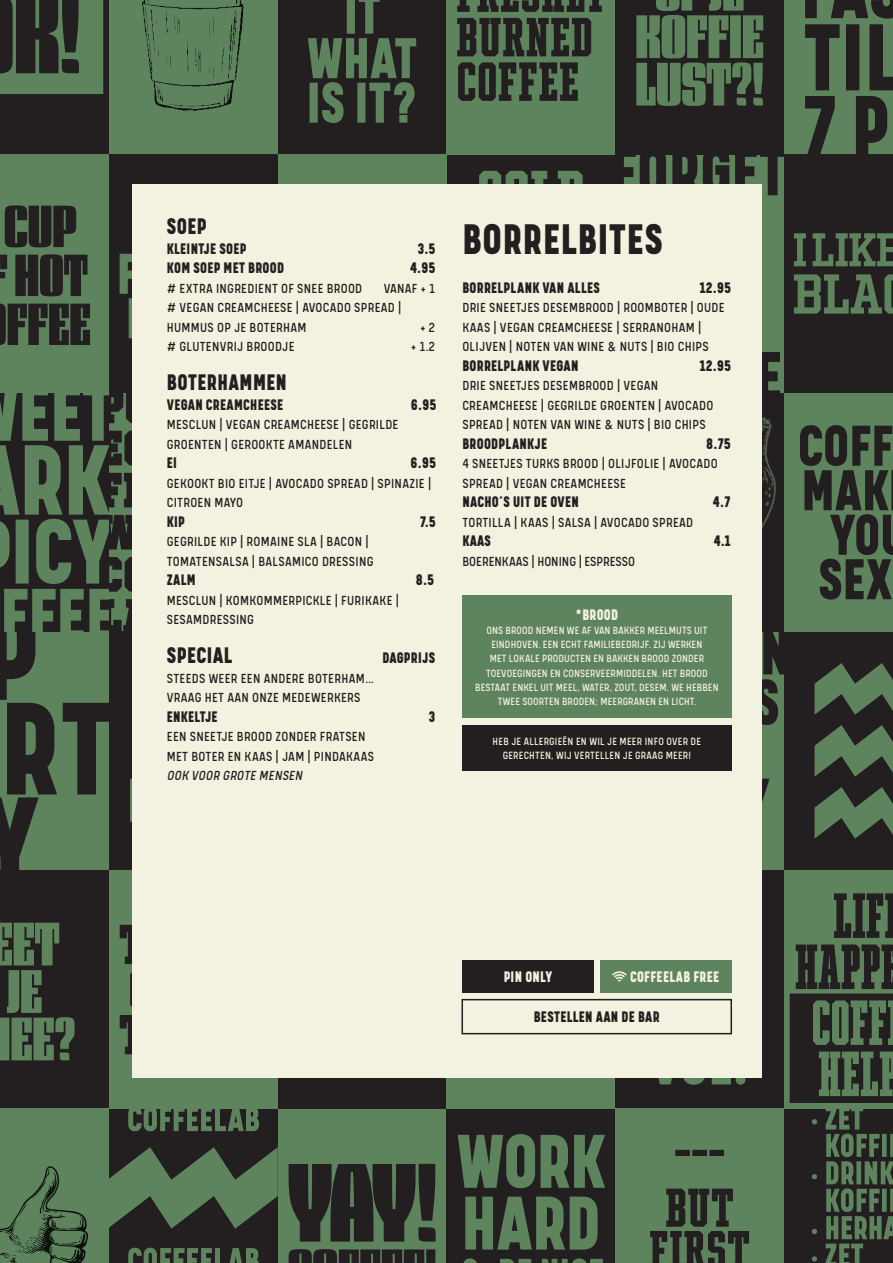
<style>
.page{position:relative;width:893px;height:1263px;background:#fff}
.page>*{position:absolute;margin:0;border:0;box-sizing:border-box;transform-origin:0 0}
.t1{font:900 42px "Kelpt Sans B2";letter-spacing:.02em;color:#231f20}
.t2{font:900 22.2px "Kelpt Sans B2";letter-spacing:.02em;color:#231f20}
.t3{font:15px/19.5px "Kelpt Sans B1";letter-spacing:.02em;color:#231f20}
.t4{font:900 15px "Kelpt Sans B2";letter-spacing:.02em;color:#231f20}
.t5{font:15px "Kelpt Sans B1";color:#231f20}
.t6{font:900 15px "Kelpt Sans B2";letter-spacing:.02em;color:#f3f1df}
.t7{font:italic 15px "Kelpt Sans B1";color:#231f20}
.t8{font:12px/14.2px "Kelpt Sans B1";letter-spacing:.01em;color:#f3f1df;text-align:center}
</style>
<div class="page">
<div style="left:784px;top:1109px;width:109px;height:154px;background:#231f20"></div>
<div style="left:109px;top:1109px;width:169px;height:154px;background:#231f20"></div>
<svg style="left:128px;top:1109px;width:131px;height:22px"></svg>
<svg style="left:128px;top:1248px;width:131px;height:15px"></svg>
<svg style="left:109px;top:1147px;width:169px;height:82px"></svg>
<div style="left:0;top:0;width:109px;height:154px;background:#231f20"></div>
<div style="left:0;top:870px;width:109px;height:239px;background:#231f20"></div>
<svg style="left:0;top:923px;width:75px;height:137px"></svg>
<div style="left:278px;top:1109px;width:168px;height:154px;background:#5e845e"></div>
<div style="left:784px;top:0;width:109px;height:154px;background:#5e845e"></div>
<svg style="left:805px;top:96px;width:83px;height:58px"></svg>
<svg style="left:805px;top:0;width:88px;height:90px"></svg>
<div style="left:278px;top:870px;width:168px;height:239px;background:#231f20"></div>
<div style="left:615px;top:870px;width:169px;height:239px;background:#231f20"></div>
<svg style="left:658px;top:1078px;width:88px;height:7px"></svg>
<svg style="left:615px;top:154px;width:169px;height:239px;background:#4d624b"></svg>
<svg style="left:761px;top:631px;width:23px;height:239px;background:#556e53"></svg>
<div style="left:278px;top:0;width:168px;height:154px;background:#231f20"></div>
<svg style="left:308px;top:0;width:108px;height:123px"></svg>
<div style="left:109px;top:870px;width:169px;height:239px;background:#5e845e"></div>
<div style="left:615px;top:0;width:169px;height:154px;background:#231f20"></div>
<svg style="left:636px;top:0;width:127px;height:106px"></svg>
<div style="left:446px;top:154px;width:169px;height:239px;background:#231f20"></div>
<div style="left:446px;top:1109px;width:169px;height:154px;background:#231f20"></div>
<svg style="left:465px;top:1196px;width:133px;height:53px"></svg>
<svg style="left:458px;top:1134px;width:147px;height:54px"></svg>
<div style="left:615px;top:1109px;width:169px;height:154px;background:#5e845e"></div>
<svg style="left:650px;top:1188px;width:99px;height:75px"></svg>
<svg style="left:675px;top:1150px;width:49px;height:6px"></svg>
<div style="left:109px;top:0;width:169px;height:154px;background:#5e845e"></div>
<div style="left:446px;top:870px;width:169px;height:239px;background:#5e845e"></div>
<div style="left:784px;top:631px;width:109px;height:239px;background:#231f20"></div>
<svg style="left:815px;top:663px;width:78px;height:52px"></svg>
<svg style="left:815px;top:725px;width:78px;height:52px"></svg>
<svg style="left:815px;top:787px;width:78px;height:52px"></svg>
<div style="left:0;top:154px;width:109px;height:239px;background:#5e845e"></div>
<svg style="left:0;top:303px;width:90px;height:42px"></svg>
<svg style="left:0;top:254px;width:88px;height:42px"></svg>
<svg style="left:4px;top:205px;width:72px;height:42px"></svg>
<div style="left:278px;top:154px;width:168px;height:239px;background:#5e845e"></div>
<div style="left:784px;top:870px;width:109px;height:239px;background:#5e845e"></div>
<img style="left:761px;top:398px;width:23px;height:231px">
<div style="left:0;top:1109px;width:109px;height:154px;background:#5e845e"></div>
<svg style="left:0;top:1166px;width:89px;height:97px"></svg>
<div style="left:784px;top:393px;width:109px;height:238px;background:#5e845e"></div>
<svg style="left:800px;top:425px;width:93px;height:174px"></svg>
<div style="left:109px;top:154px;width:169px;height:239px;background:#231f20"></div>
<svg style="left:120px;top:253px;width:12px;height:86px"></svg>
<svg style="left:0;top:393px;width:132px;height:477px;background:#435641"></svg>
<div style="left:446px;top:0;width:169px;height:154px;background:#5e845e"></div>
<svg style="left:458px;top:62px;width:120px;height:39px"></svg>
<svg style="left:457px;top:18px;width:134px;height:38px"></svg>
<svg style="left:457px;top:0;width:145px;height:12px"></svg>
<div style="left:784px;top:154px;width:109px;height:239px;background:#231f20"></div>
<svg style="left:463px;top:1258px;width:140px;height:5px"></svg>
<svg style="left:479px;top:171px;width:104px;height:14px"></svg>
<svg style="left:789px;top:944px;width:104px;height:319px"></svg>
<svg style="left:834px;top:893px;width:59px;height:45px"></svg>
<svg style="left:0;top:0;width:104px;height:94px"></svg>
<svg style="left:289px;top:1249px;width:147px;height:14px;background:#2c2f2a"></svg>
<svg style="left:289px;top:1164px;width:147px;height:77px"></svg>
<svg style="left:120px;top:1015px;width:12px;height:39px"></svg>
<svg style="left:120px;top:925px;width:12px;height:39px"></svg>
<svg style="left:794px;top:274px;width:99px;height:40px"></svg>
<svg style="left:812px;top:233px;width:81px;height:33px"></svg>
<svg style="left:794px;top:233px;width:12px;height:33px"></svg>
<div style="left:132px;top:185px;width:629px;height:893px;background:#f3f1df"></div>
<div style="left:461px;top:999px;width:271px;height:35px;border:2px solid #231f20"></div>
<div style="left:462px;top:960px;width:132px;height:32px;background:#231f20"></div>
<div style="left:600px;top:960px;width:131px;height:32px;background:#5e845e"></div>
<svg style="left:612px;top:971px;width:15px;height:11px"></svg>
<div style="left:462px;top:595px;width:269px;height:123px;background:#5e845e"></div>
<div style="left:462px;top:725px;width:269px;height:45px;background:#231f20"></div>
<h2 class="t2" style="left:167px;top:213px;width:41px">SOEP</h2>
<p class="t4" style="left:167px;top:239px;width:81px">KLEINTJE SOEP</p>
<p class="t4" style="left:418px;top:239px;width:19px">3.5</p>
<p class="t4" style="left:167px;top:258px;width:119px">KOM SOEP MET BROOD</p>
<p class="t4" style="left:410px;top:258px;width:27px">4.95</p>
<p class="t3" style="left:167px;top:278px;width:197px"># EXTRA INGREDIENT OF SNEE BROOD</p>
<p class="t3" style="left:167px;top:278px;width:270px;text-indent:217px">VANAF + 1 # VEGAN CREAMCHEESE | AVOCADO SPREAD |<br>HUMMUS OP JE BOTERHAM</p>
<p class="t3" style="left:420px;top:317px;width:17px">+ 2</p>
<p class="t3" style="left:167px;top:336px;width:129px"># GLUTENVRIJ BROODJE</p>
<p class="t3" style="left:411px;top:336px;width:26px">+ 1.2</p>
<h2 class="t2" style="left:167px;top:369px;width:121px">BOTERHAMMEN</h2>
<p class="t4" style="left:167px;top:395px;width:118px">VEGAN CREAMCHEESE</p>
<p class="t4" style="left:411px;top:395px;width:27px">6.95</p>
<p class="t3" style="left:167px;top:414px;width:233px">MESCLUN | VEGAN CREAMCHEESE | GEGRILDE<br>GROENTEN | GEROOKTE AMANDELEN</p>
<p class="t4" style="left:167px;top:453px;width:12px">EI</p>
<p class="t4" style="left:411px;top:453px;width:27px">6.95</p>
<p class="t3" style="left:167px;top:473px;width:266px">GEKOOKT BIO EITJE | AVOCADO SPREAD | SPINAZIE |<br>CITROEN MAYO</p>
<p class="t4" style="left:167px;top:512px;width:20px">KIP</p>
<p class="t4" style="left:420px;top:512px;width:17px">7.5</p>
<p class="t3" style="left:167px;top:531px;width:208px">GEGRILDE KIP | ROMAINE SLA | BACON |<br>TOMATENSALSA | BALSAMICO DRESSING</p>
<p class="t4" style="left:167px;top:570px;width:30px">ZALM</p>
<p class="t4" style="left:416px;top:570px;width:20px">8.5</p>
<p class="t3" style="left:167px;top:590px;width:234px">MESCLUN | KOMKOMMERPICKLE | FURIKAKE |<br>SESAMDRESSING</p>
<h2 class="t2" style="left:167px;top:642px;width:67px">SPECIAL</h2>
<p class="t4" style="left:382px;top:648px;width:54px">DAGPRIJS</p>
<p class="t3" style="left:167px;top:668px;width:209px">STEEDS WEER EEN ANDERE BOTERHAM…<br>VRAAG HET AAN ONZE MEDEWERKERS</p>
<p class="t4" style="left:167px;top:707px;width:52px">ENKELTJE</p>
<p class="t4" style="left:429px;top:707px;width:8px">3</p>
<p class="t3" style="left:167px;top:726px;width:209px">EEN SNEETJE BROOD ZONDER FRATSEN<br>MET BOTER EN KAAS | JAM | PINDAKAAS</p>
<p class="t7" style="left:167px;top:767px;width:140px">OOK VOOR GROTE MENSEN</p>
<h1 class="t1" style="left:462px;top:213px;width:202px">BORRELBITES</h1>
<p class="t4" style="left:462px;top:278px;width:139px">BORRELPLANK VAN ALLES</p>
<p class="t4" style="left:700px;top:278px;width:32px">12.95</p>
<p class="t3" style="left:462px;top:297px;width:264px">DRIE SNEETJES DESEMBROOD | ROOMBOTER | OUDE<br>KAAS | VEGAN CREAMCHEESE | SERRANOHAM |<br>OLIJVEN | NOTEN VAN WINE &amp; NUTS | BIO CHIPS</p>
<p class="t4" style="left:462px;top:356px;width:118px">BORRELPLANK VEGAN</p>
<p class="t4" style="left:700px;top:356px;width:32px">12.95</p>
<p class="t3" style="left:462px;top:375px;width:253px">DRIE SNEETJES DESEMBROOD | VEGAN<br>CREAMCHEESE | GEGRILDE GROENTEN | AVOCADO<br>SPREAD | NOTEN VAN WINE &amp; NUTS | BIO CHIPS</p>
<p class="t4" style="left:462px;top:434px;width:86px">BROODPLANKJE</p>
<p class="t4" style="left:706px;top:434px;width:26px">8.75</p>
<p class="t3" style="left:462px;top:453px;width:257px">4 SNEETJES TURKS BROOD | OLIJFOLIE | AVOCADO<br>SPREAD | VEGAN CREAMCHEESE</p>
<p class="t4" style="left:462px;top:492px;width:118px">NACHO’S UIT DE OVEN</p>
<p class="t4" style="left:713px;top:492px;width:19px">4.7</p>
<p class="t3" style="left:462px;top:512px;width:232px">TORTILLA | KAAS | SALSA | AVOCADO SPREAD</p>
<p class="t4" style="left:462px;top:531px;width:30px">KAAS</p>
<p class="t4" style="left:714px;top:531px;width:18px">4.1</p>
<p class="t5" style="left:462px;top:553px;width:174px">BOERENKAAS | HONING | ESPRESSO</p>
<p class="t6" style="left:576px;top:605px;width:44px">*BROOD</p>
<p class="t8" style="left:475px;top:623px;width:245px">ONS BROOD NEMEN WE AF VAN BAKKER MEELMUTS UIT EINDHOVEN. EEN ECHT FAMILIEBEDRIJF. ZIJ WERKEN<br>MET LOKALE PRODUCTEN EN BAKKEN BROOD ZONDER TOEVOEGINGEN EN CONSERVEERMIDDELEN. HET BROOD BESTAAT ENKEL UIT MEEL, WATER, ZOUT, DESEM. WE HEBBEN TWEE SOORTEN BRODEN; MEERGRANEN EN LICHT.</p>
<p class="t8" style="left:493px;top:734px;width:210px">HEB JE ALLERGIEËN EN WIL JE MEER INFO OVER DE<br>GERECHTEN, WIJ VERTELLEN JE GRAAG MEER!</p>
<p class="t6" style="left:504px;top:967px;width:50px">PIN ONLY</p>
<p class="t6" style="left:630px;top:967px;width:91px">COFFEELAB FREE</p>
<p class="t4" style="left:534px;top:1008px;width:127px">BESTELLEN AAN DE BAR</p>
</div>
